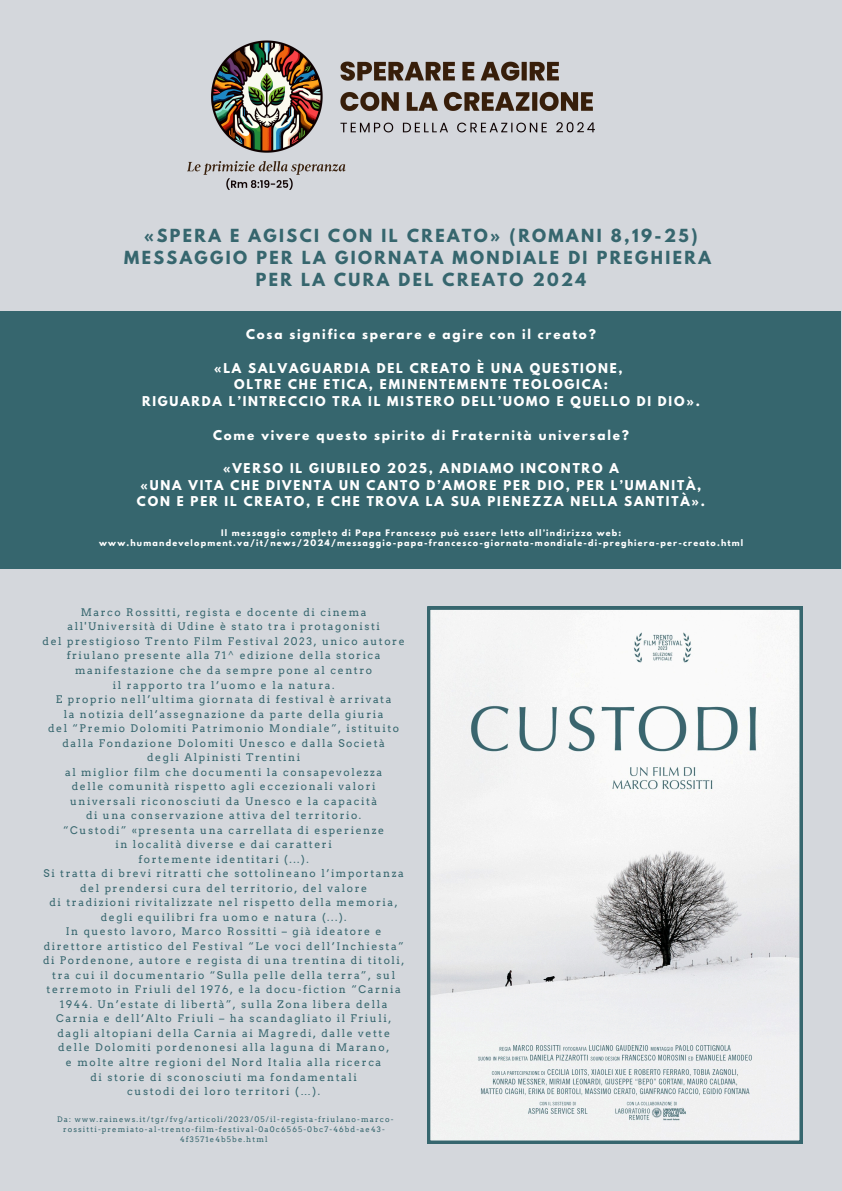
<style>
.page{position:relative;width:842px;height:1191px;background:#fff}
.page>*{position:absolute;margin:0;border:0;box-sizing:border-box;transform-origin:0 0}
.t1{font:700 16px/21.8px "League Spartan";letter-spacing:.15em;color:#36666e;text-align:center}
.t2{font:700 12px/16.7px "League Spartan";letter-spacing:.15em;color:#fff;text-align:center}
.t3{font:10.5px/14.5px "Arvo";letter-spacing:.15em;color:#36666e;text-align:center}
.t4{font:700 8px/10.7px "League Spartan";letter-spacing:.15em;color:#fff;text-align:center}
.t5{font:7.6px/10.1px "Arvo";letter-spacing:.15em;color:#36666e;text-align:center}
</style>
<div class="page">
<div style="left:0;top:0;width:842px;height:1190px;background:#d4d7dc"></div>
<img style="left:187px;top:40px;width:408px;height:150px">
<div style="left:0;top:311px;width:840px;height:257px;background:#36666e"></div>
<svg style="left:427px;top:606px;width:375px;height:537px"></svg>
<p class="t1" style="left:124px;top:227px;width:588px">«SPERA E AGISCI CON IL CREATO» (ROMANI 8,19-25)<br>MESSAGGIO PER LA GIORNATA MONDIALE DI PREGHIERA<br>PER LA CURA DEL CREATO 2024</p>
<p class="t2" style="left:246px;top:328px;width:351px">Cosa significa sperare e agire con il creato?</p>
<p class="t2" style="left:142px;top:361px;width:559px">«LA SALVAGUARDIA DEL CREATO È UNA QUESTIONE,<br>OLTRE CHE ETICA, EMINENTEMENTE TEOLOGICA:<br>RIGUARDA L’INTRECCIO TRA IL MISTERO DELL’UOMO E QUELLO DI DIO».</p>
<p class="t2" style="left:213px;top:428px;width:417px">Come vivere questo spirito di Fraternità universale?</p>
<p class="t2" style="left:137px;top:461px;width:570px">«VERSO IL GIUBILEO 2025, ANDIAMO INCONTRO A<br>«UNA VITA CHE DIVENTA UN CANTO D’AMORE PER DIO, PER L’UMANITÀ,<br>CON E PER IL CREATO, E CHE TROVA LA SUA PIENEZZA NELLA SANTITÀ».</p>
<p class="t4" style="left:99px;top:528px;width:646px">Il messaggio completo di Papa Francesco può essere letto all’indirizzo web: www.humandevelopment.va/it/news/2024/messaggio-papa-francesco-giornata-mondiale-di-preghiera-per-creato.html</p>
<h4 class="t3" style="left:43px;top:605px;width:364px">Marco Rossitti, regista e docente di cinema all'Università di Udine è stato tra i protagonisti<br>del prestigioso Trento Film Festival 2023, unico autore friulano presente alla 71^ edizione della storica manifestazione che da sempre pone al centro<br>il rapporto tra l’uomo e la natura.<br>E proprio nell’ultima giornata di festival è arrivata<br>la notizia dell’assegnazione da parte della giuria<br>del “Premio Dolomiti Patrimonio Mondiale”, istituito dalla Fondazione Dolomiti Unesco e dalla Società<br>degli Alpinisti Trentini<br>al miglior film che documenti la consapevolezza<br>delle comunità rispetto agli eccezionali valori universali riconosciuti da Unesco e la capacità<br>di una conservazione attiva del territorio.<br>“Custodi” «presenta una carrellata di esperienze<br>in località diverse e dai caratteri<br>fortemente identitari (...).<br>Si tratta di brevi ritratti che sottolineano l’importanza del prendersi cura del territorio, del valore<br>di tradizioni rivitalizzate nel rispetto della memoria, degli equilibri fra uomo e natura (...).<br>In questo lavoro, Marco Rossitti – già ideatore e direttore artistico del Festival “Le voci dell’Inchiesta” di Pordenone, autore e regista di una trentina di titoli, tra cui il documentario “Sulla pelle della terra”, sul terremoto in Friuli del 1976, e la docu-fiction “Carnia 1944. Un’estate di libertà”, sulla Zona libera della Carnia e dell’Alto Friuli – ha scandagliato il Friuli, dagli altopiani della Carnia ai Magredi, dalle vette delle Dolomiti pordenonesi alla laguna di Marano,<br>e molte altre regioni del Nord Italia alla ricerca<br>di storie di sconosciuti ma fondamentali<br>custodi dei loro territori (…).</h4>
<p class="t5" style="left:57px;top:1113px;width:338px">Da: www.rainews.it/tgr/fvg/articoli/2023/05/il-regista-friulano-marco&shy;rossitti-premiato-al-trento-film-festival-0a0c6565-0bc7-46bd-ae43-<br>4f3571e4b5be.html</p>
</div>
